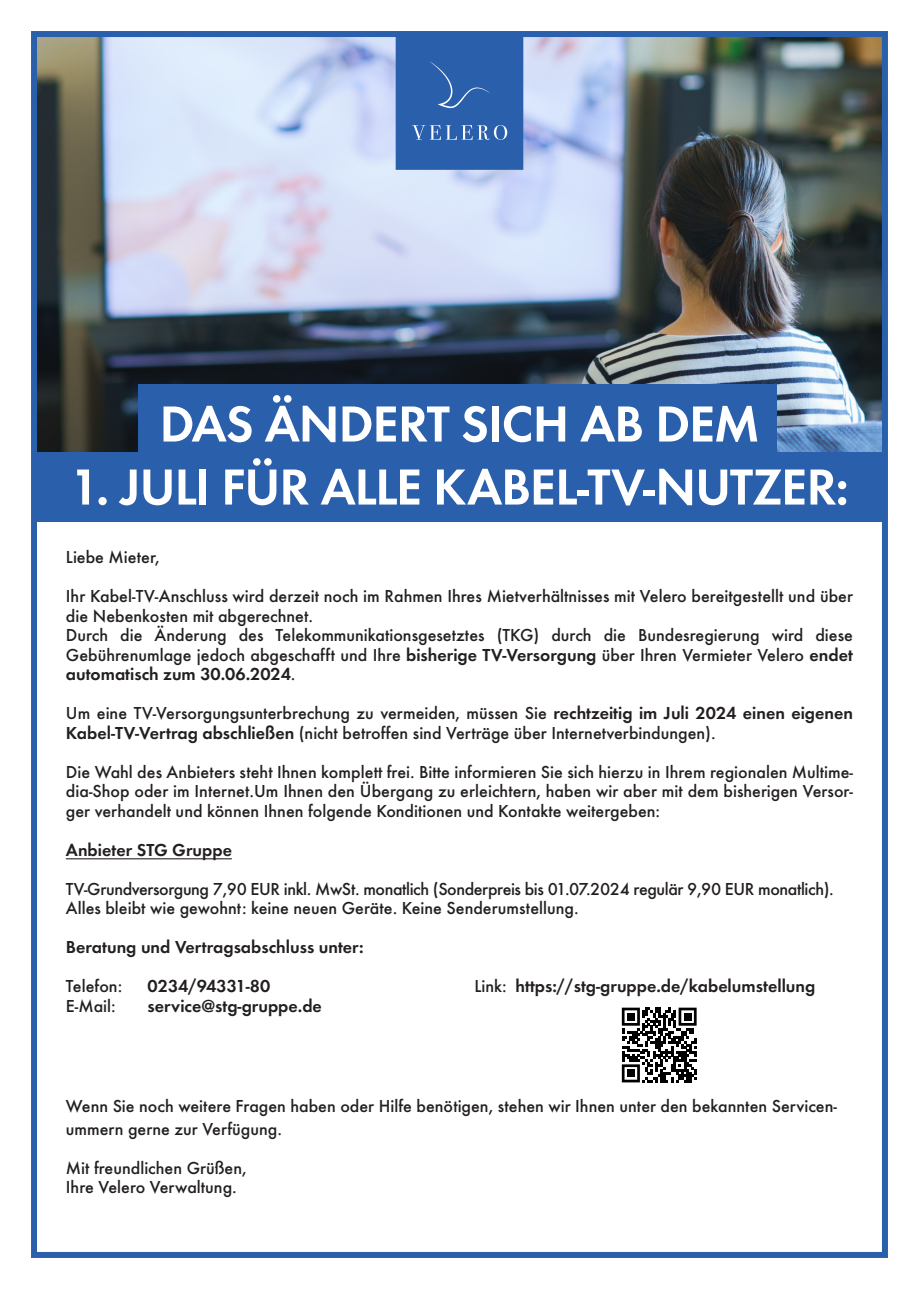
<style>
.page{position:relative;width:919px;height:1289px;background:#fff}
.page>*{position:absolute;margin:0;border:0;box-sizing:border-box;transform-origin:0 0}
.t1{font:600 52.5px "Futura TOT";letter-spacing:-.025em;color:#fff}
.t2{font:500 18px/19.5px "Futura TOT";color:#231f20}
.t3{font:500 18px/19.5px "Futura TOT";letter-spacing:-.02em;color:#231f20}
.t4{font:600 18px "Futura TOT";color:#231f20}
.s1{font-weight:600}
.s2{font-weight:500}
</style>
<div class="page">
<img style="left:38px;top:38px;width:842px;height:414px">
<div style="left:31px;top:31px;width:856px;height:1226px;border:6px solid #2a5fab"></div>
<div style="left:395px;top:32px;width:128px;height:138px;background:#2a5fab"></div>
<svg style="left:430px;top:62px;width:59px;height:46px"></svg>
<svg style="left:411px;top:125px;width:96px;height:15px"></svg>
<div style="left:36px;top:452px;width:847px;height:70px;background:#2a5fab"></div>
<div style="left:139px;top:384px;width:638px;height:80px;background:#2a5fab"></div>
<hr style="left:66px;top:858px;width:166px;height:1px;background:#231f20">
<svg style="left:621px;top:1007px;width:75px;height:75px"></svg>
<div style="left:627px;top:1012px;width:7px;height:8px;background:#000001"></div>
<div style="left:683px;top:1012px;width:8px;height:8px;background:#000001"></div>
<div style="left:627px;top:1069px;width:7px;height:8px;background:#000001"></div>
<h1 class="t1" style="left:159px;top:392px;width:601px">DAS ÄNDERT SICH AB DEM</h1>
<h1 class="t1" style="left:70px;top:455px;width:779px">1. JULI FÜR ALLE KABEL-TV-NUTZER:</h1>
<p class="t2" style="left:66px;top:537px;width:788px;line-height:39px">Liebe Mieter,<br>Ihr Kabel-TV-Anschluss wird derzeit noch im Rahmen Ihres Mietverhältnisses mit Velero bereitgestellt und über</p>
<p class="t2" style="left:66px;top:606px;width:788px">die Nebenkosten mit abgerechnet.<br>Durch die Änderung des Telekommunikationsgesetztes (TKG) durch die Bundesregierung wird diese Gebührenumlage jedoch abgeschafft und Ihre <span class="s1">bisherige TV-Versorgung</span> über Ihren Vermieter Velero <span class="s1">endet automatisch zum 30.06.2024</span>.</p>
<p class="t2" style="left:66px;top:703px;width:788px">Um eine TV-Versorgungsunterbrechung zu vermeiden, müssen Sie <span class="s1">rechtzeitig im Juli 2024 einen eigenen<br>Kabel-TV-Vertrag abschließen</span> (nicht betroffen sind Verträge über Internetverbindungen).</p>
<p class="t2" style="left:66px;top:762px;width:788px;text-align:justify">Die Wahl des Anbieters steht Ihnen komplett frei. Bitte informieren Sie sich hierzu in Ihrem regionalen Multime&shy;dia-Shop oder im Internet.Um Ihnen den Übergang zu erleichtern, haben wir aber mit dem bisherigen Versor&shy;ger verhandelt und können Ihnen folgende Konditionen und Kontakte weitergeben:</p>
<p class="t4" style="left:66px;top:838px;width:167px">Anbieter STG Gruppe</p>
<p class="t3" style="left:66px;top:879px;width:769px">TV-Grundversorgung 7,90 EUR inkl. MwSt. monatlich (Sonderpreis bis 01.07.2024 regulär 9,90 EUR monatlich).<br>Alles bleibt wie gewohnt: keine neuen Geräte. Keine Senderumstellung.</p>
<p class="t4" style="left:66px;top:936px;width:299px">Beratung und Vertragsabschluss unter:</p>
<p class="t2" style="left:66px;top:976px;width:58px">Telefon:</p>
<p class="t4" style="left:148px;top:975px;width:124px">0234/94331-80</p>
<p class="t4" style="left:474px;top:975px;width:342px"><span class="s2">Link:</span> https://stg-gruppe.de/kabelumstellung</p>
<p class="t2" style="left:66px;top:996px;width:51px">E-Mail:</p>
<p class="t4" style="left:148px;top:994px;width:176px">service@stg-gruppe.de</p>
<p class="t2" style="left:66px;top:1095px;width:772px;line-height:22.5px">Wenn Sie noch weitere Fragen haben oder Hilfe benötigen, stehen wir Ihnen unter den bekannten Servicen&shy;ummern gerne zur Verfügung.</p>
<p class="t2" style="left:66px;top:1158px;width:182px">Mit freundlichen Grüßen,<br>Ihre Velero Verwaltung.</p>
</div>
